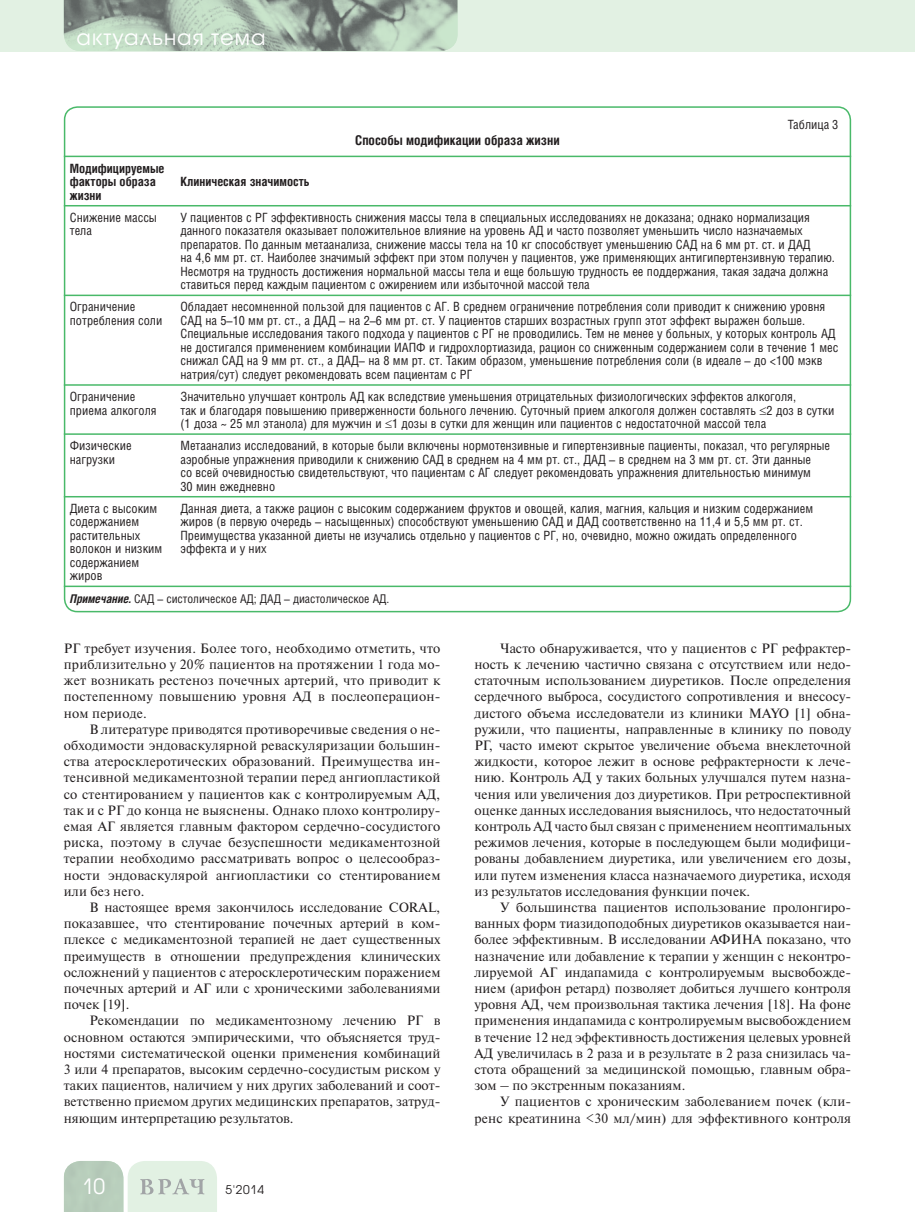
<style>
.page{position:relative;width:915px;height:1212px;background:#fff}
.page>*{position:absolute;margin:0;border:0;box-sizing:border-box;transform-origin:0 0}
.t1{font:21px "Avant Garde Gothic C";letter-spacing:.05em;color:#fff}
.t2{font:13.5px/16.2px "Newton C";color:#231f20;text-align:justify}
.t3{font:700 13.5px "Helios Cond";color:#231f20}
.t4{font:12.75px/13.5px "Helios Cond";color:#231f20}
.t5{font:700 12.75px/13.5px "Helios Cond";color:#231f20}
.t6{font:12px "Helios Cond";color:#231f20}
.t7{font:12px "Avant Garde Gothic C";color:#231f20}
.s1{font-weight:700;font-style:italic}
</style>
<div class="page">
<div style="left:0;top:0;width:914px;height:51px;background:#e2f1e3"></div>
<svg style="left:64px;top:1161px;width:153px;height:51px;background:#d0e0d2"></svg>
<img style="left:64px;top:0;width:393px;height:51px">
<hr style="left:64px;top:156px;width:786px;height:1px;background:#49b969">
<hr style="left:64px;top:205px;width:786px;height:1px;background:#49b969">
<hr style="left:64px;top:295px;width:786px;height:1px;background:#49b969">
<hr style="left:64px;top:384px;width:786px;height:2px;background:#49b969">
<hr style="left:64px;top:433px;width:786px;height:2px;background:#49b969">
<hr style="left:64px;top:496px;width:786px;height:1px;background:#49b969">
<hr style="left:64px;top:586px;width:786px;height:1px;background:#49b969">
<h1 class="t1" style="left:77px;top:27px;width:190px">актуальная тема</h1>
<p class="t5" style="left:70px;top:163px;width:96px">Модифицируемые факторы образа жизни</p>
<p class="t5" style="left:180px;top:176px;width:131px">Клиническая значимость</p>
<p class="t3" style="left:355px;top:135px;width:206px">Способы модификации образа жизни</p>
<p class="t4" style="left:787px;top:119px;width:52px">Таблица 3</p>
<p class="t4" style="left:70px;top:212px;width:89px">Снижение массы тела</p>
<p class="t4" style="left:180px;top:212px;width:655px">У пациентов с РГ эффективность снижения массы тела в специальных исследованиях не доказана; однако нормализация данного показателя оказывает положительное влияние на уровень АД и часто позволяет уменьшить число назначаемых препаратов. По данным метаанализа, снижение массы тела на 10 кг способствует уменьшению САД на 6 мм рт. ст. и ДАД<br>на 4,6 мм рт. ст. Наиболее значимый эффект при этом получен у пациентов, уже применяющих антигипертензивную терапию.<br>Несмотря на трудность достижения нормальной массы тела и еще большую трудность ее поддержания, такая задача должна ставиться перед каждым пациентом с ожирением или избыточной массой тела</p>
<p class="t4" style="left:70px;top:301px;width:94px">Ограничение потребления соли</p>
<p class="t4" style="left:180px;top:301px;width:659px">Обладает несомненной пользой для пациентов с АГ. В среднем ограничение потребления соли приводит к снижению уровня САД на 5–10 мм рт. ст., а ДАД – на 2–6 мм рт. ст. У пациентов старших возрастных групп этот эффект выражен больше.<br>Специальные исследования такого подхода у пациентов с РГ не проводились. Тем не менее у больных, у которых контроль АД не достигался применением комбинации ИАПФ и гидрохлортиазида, рацион со сниженным содержанием соли в течение 1 мес снижал САД на 9 мм рт. ст., а ДАД– на 8 мм рт. ст. Таким образом, уменьшение потребления соли (в идеале – до &lt;100 мэкв натрия/сут) следует рекомендовать всем пациентам с РГ</p>
<p class="t4" style="left:70px;top:391px;width:88px">Ограничение приема алкоголя</p>
<p class="t4" style="left:180px;top:391px;width:655px">Значительно улучшает контроль АД как вследствие уменьшения отрицательных физиологических эффектов алкоголя,<br>так и благодаря повышению приверженности больного лечению. Суточный прием алкоголя должен составлять ≤2 доз в сутки (1 доза ~ 25 мл этанола) для мужчин и ≤1 дозы в сутки для женщин или пациентов с недостаточной массой тела</p>
<p class="t4" style="left:70px;top:440px;width:63px">Физические нагрузки</p>
<p class="t4" style="left:180px;top:440px;width:651px">Метаанализ исследований, в которые были включены нормотензивные и гипертензивные пациенты, показал, что регулярные аэробные упражнения приводили к снижению САД в среднем на 4 мм рт. ст., ДАД – в среднем на 3 мм рт. ст. Эти данные<br>со всей очевидностью свидетельствуют, что пациентам с АГ следует рекомендовать упражнения длительностью минимум<br>30 мин ежедневно</p>
<p class="t4" style="left:70px;top:503px;width:94px">Диета с высоким содержанием растительных волокон и низким содержанием жиров</p>
<p class="t4" style="left:180px;top:503px;width:634px">Данная диета, а также рацион с высоким содержанием фруктов и овощей, калия, магния, кальция и низким содержанием жиров (в первую очередь – насыщенных) способствуют уменьшению САД и ДАД соответственно на 11,4 и 5,5 мм рт. ст.<br>Преимущества указанной диеты не изучались отдельно у пациентов с РГ, но, очевидно, можно ожидать определенного эффекта и у них</p>
<p class="t6" style="left:70px;top:594px;width:320px"><span class="s1">Примечание.</span> САД – систолическое АД; ДАД – диастолическое АД.</p>
<p class="t2" style="left:64px;top:641px;width:378px">РГ требует изучения. Более того, необходимо отметить, что приблизительно у 20% пациентов на протяжении 1 года мо&shy;жет возникать рестеноз почечных артерий, что приводит к постепенному повышению уровня АД в послеоперацион&shy;ном периоде.</p>
<p class="t2" style="left:64px;top:722px;width:378px;text-indent:26px">В литературе приводятся противоречивые сведения о не&shy;обходимости эндоваскулярной реваскуляризации большин&shy;ства атеросклеротических образований. Преимущества ин&shy;тенсивной медикаментозной терапии перед ангиопластикой со стентированием у пациентов как с контролируемым АД, так и с РГ до конца не выяснены. Однако плохо контролиру&shy;емая АГ является главным фактором сердечно-сосудистого риска, поэтому в случае безуспешности медикаментозной терапии необходимо рассматривать вопрос о целесообраз&shy;ности эндоваскулярой ангиопластики со стентированием или без него.</p>
<p class="t2" style="left:64px;top:901px;width:378px;text-indent:26px">В настоящее время закончилось исследование CORAL, показавшее, что стентирование почечных артерий в ком&shy;плексе с медикаментозной терапией не дает существенных преимуществ в отношении предупреждения клинических осложнений у пациентов с атеросклеротическим поражением почечных артерий и АГ или с хроническими заболеваниями почек [19].</p>
<p class="t2" style="left:64px;top:1014px;width:378px;text-indent:26px">Рекомендации по медикаментозному лечению РГ в основном остаются эмпирическими, что объясняется труд&shy;ностями систематической оценки применения комбинаций 3 или 4 препаратов, высоким сердечно-сосудистым риском у таких пациентов, наличием у них других заболеваний и соот&shy;ветственно приемом других медицинских препаратов, затруд&shy;няющим интерпретацию результатов.</p>
<h1 class="t1" style="left:82px;top:1177px;width:25px">10</h1>
<p class="t7" style="left:225px;top:1184px;width:40px">5'2014</p>
<p class="t2" style="left:474px;top:641px;width:378px;text-indent:26px">Часто обнаруживается, что у пациентов с РГ рефрактер&shy;ность к лечению частично связана с отсутствием или недо&shy;статочным использованием диуретиков. После определения сердечного выброса, сосудистого сопротивления и внесосу&shy;дистого объема исследователи из клиники MAYO [1] обна&shy;ружили, что пациенты, направленные в клинику по поводу РГ, часто имеют скрытое увеличение объема внеклеточной жидкости, которое лежит в основе рефрактерности к лече&shy;нию. Контроль АД у таких больных улучшался путем назна&shy;чения или увеличения доз диуретиков. При ретроспективной оценке данных исследования выяснилось, что недостаточный контроль АД часто был связан с применением неоптимальных режимов лечения, которые в последующем были модифици&shy;рованы добавлением диуретика, или увеличением его дозы, или путем изменения класса назначаемого диуретика, исходя из результатов исследования функции почек.</p>
<p class="t2" style="left:474px;top:901px;width:378px;text-indent:26px">У большинства пациентов использование пролонгиро&shy;ванных форм тиазидоподобных диуретиков оказывается наи&shy;более эффективным. В исследовании АФИНА показано, что назначение или добавление к терапии у женщин с неконтро&shy;лируемой АГ индапамида с контролируемым высвобожде&shy;нием (арифон ретард) позволяет добиться лучшего контроля уровня АД, чем произвольная тактика лечения [18]. На фоне применения индапамида с контролируемым высвобождением в течение 12 нед эффективность достижения целевых уровней АД увеличилась в 2 раза и в результате в 2 раза снизилась ча&shy;стота обращений за медицинской помощью, главным обра&shy;зом – по экстренным показаниям.</p>
<p class="t2" style="left:474px;top:1095px;width:378px;text-align:right">У пациентов с хроническим заболеванием почек (кли&shy;ренс креатинина &lt;30 мл/мин) для эффективного контроля</p>
</div>
